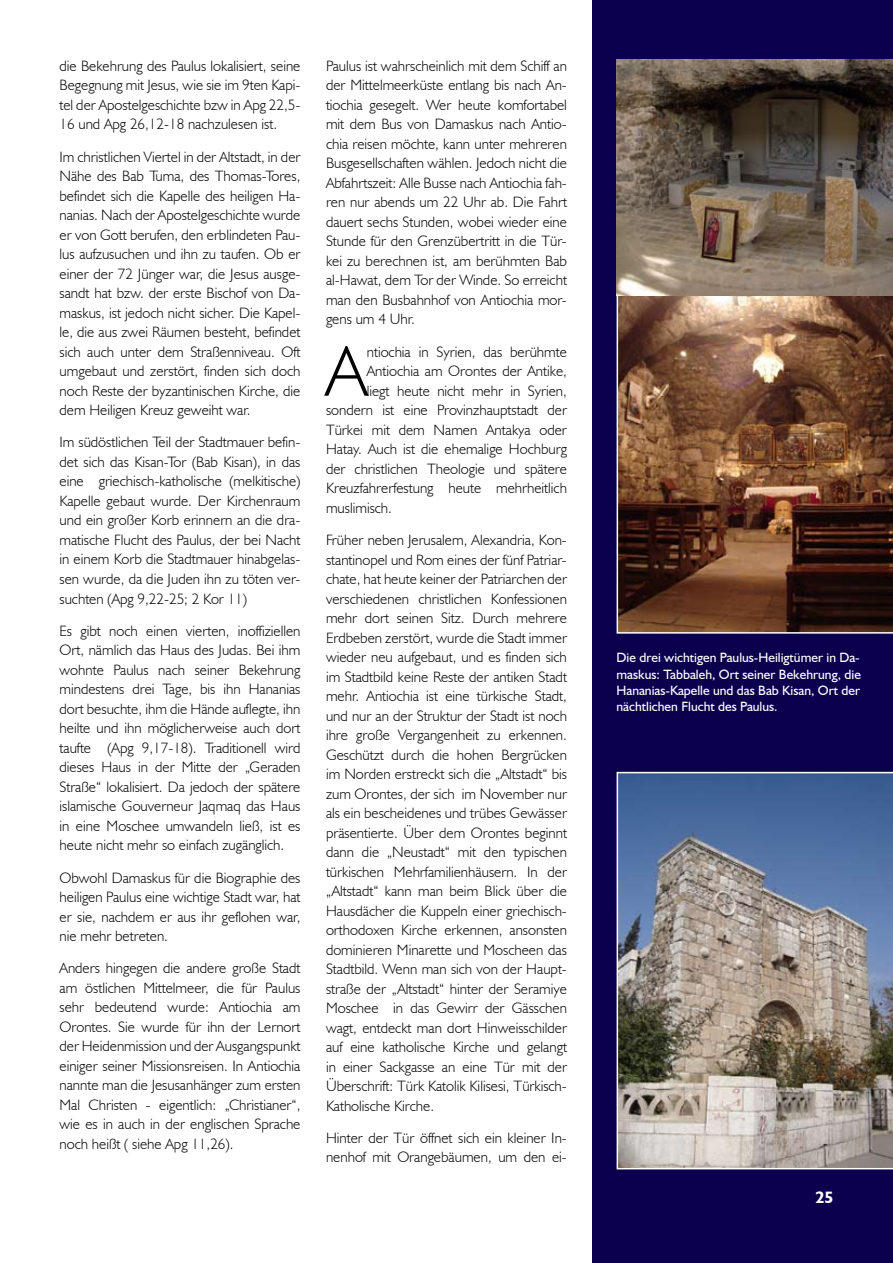
<style>
.page{position:relative;width:893px;height:1263px;background:#fff}
.page>*{position:absolute;margin:0;border:0;box-sizing:border-box;transform-origin:0 0}
.t1{font:300 72.15px "Humanist 521 BT";color:#000}
.t2{font:700 16.5px "Humanist 521 BT";color:#fff}
.t3{font:300 15px/19.5px "Humanist 521 BT";color:#000;text-align:justify}
.t4{font:13.5px/16.2px "Humanist 521 BT";color:#fff;text-align:justify}
</style>
<div class="page">
<div style="left:592px;top:0;width:301px;height:1263px;background:#0a004e"></div>
<img style="left:617px;top:772px;width:276px;height:397px">
<svg style="left:617px;top:295px;width:276px;height:339px"></svg>
<img style="left:617px;top:60px;width:276px;height:235px">
<p class="t3" style="left:60px;top:56px;width:242px">die Bekehrung des Paulus lokalisiert, seine Begegnung mit Jesus, wie sie im 9ten Kapi&shy;tel der Apostelgeschichte bzw in Apg 22,5- 16 und Apg 26,12-18 nachzulesen ist.</p>
<p class="t3" style="left:60px;top:147px;width:242px">Im christlichen Viertel in der Altstadt, in der Nähe des Bab Tuma, des Thomas-Tores, befindet sich die Kapelle des heiligen Ha&shy;nanias. Nach der Apostelgeschichte wurde er von Gott berufen, den erblindeten Pau&shy;lus aufzusuchen und ihn zu taufen. Ob er einer der 72 Jünger war, die Jesus ausge&shy;sandt hat bzw. der erste Bischof von Da&shy;maskus, ist jedoch nicht sicher. Die Kapel&shy;le, die aus zwei Räumen besteht, befindet sich auch unter dem Straßenniveau. Oft umgebaut und zerstört, finden sich doch noch Reste der byzantinischen Kirche, die dem Heiligen Kreuz geweiht war.</p>
<p class="t3" style="left:60px;top:432px;width:242px">Im südöstlichen Teil der Stadtmauer befin&shy;det sich das Kisan-Tor (Bab Kisan), in das eine griechisch-katholische (melkitische)<br>Kapelle gebaut wurde. Der Kirchenraum und ein großer Korb erinnern an die dra&shy;matische Flucht des Paulus, der bei Nacht in einem Korb die Stadtmauer hinabgelas&shy;sen wurde, da die Juden ihn zu töten ver&shy;suchten (Apg 9,22-25; 2 Kor 11)</p>
<p class="t3" style="left:60px;top:621px;width:242px">Es gibt noch einen vierten, inoffiziellen Ort, nämlich das Haus des Judas. Bei ihm wohnte Paulus nach seiner Bekehrung mindestens drei Tage, bis ihn Hananias dort besuchte, ihm die Hände auflegte, ihn heilte und ihn möglicherweise auch dort taufte (Apg 9,17-18). Traditionell wird dieses Haus in der Mitte der „Geraden Straße“ lokalisiert. Da jedoch der spätere islamische Gouverneur Jaqmaq das Haus in eine Moschee umwandeln ließ, ist es heute nicht mehr so einfach zugänglich.</p>
<p class="t3" style="left:60px;top:867px;width:242px">Obwohl Damaskus für die Biographie des heiligen Paulus eine wichtige Stadt war, hat er sie, nachdem er aus ihr geflohen war, nie mehr betreten.</p>
<p class="t3" style="left:60px;top:958px;width:242px">Anders hingegen die andere große Stadt am östlichen Mittelmeer, die für Paulus sehr bedeutend wurde: Antiochia am Orontes. Sie wurde für ihn der Lernort der Heidenmission und der Ausgangspunkt einiger seiner Missionsreisen. In Antiochia nannte man die Jesusanhänger zum ersten Mal Christen - eigentlich: „Christianer“, wie es in auch in der englischen Sprache noch heißt ( siehe Apg 11,26).</p>
<p class="t3" style="left:326px;top:56px;width:242px">Paulus ist wahrscheinlich mit dem Schiff an der Mittelmeerküste entlang bis nach An&shy;tiochia gesegelt. Wer heute komfortabel mit dem Bus von Damaskus nach Antio&shy;chia reisen möchte, kann unter mehreren Busgesellschaften wählen. Jedoch nicht die Abfahrtszeit: Alle Busse nach Antiochia fah&shy;ren nur abends um 22 Uhr ab. Die Fahrt dauert sechs Stunden, wobei wieder eine Stunde für den Grenzübertritt in die Tür&shy;kei zu berechnen ist, am berühmten Bab al-Hawat, dem Tor der Winde. So erreicht man den Busbahnhof von Antiochia mor&shy;gens um 4 Uhr.</p>
<h1 class="t1" style="left:326px;top:327px;width:42px">A</h1>
<p class="t3" style="left:367px;top:342px;width:202px">ntiochia in Syrien, das berühmte</p>
<p class="t3" style="left:367px;top:361px;width:202px">Antiochia am Orontes der Antike,</p>
<p class="t3" style="left:367px;top:381px;width:202px">liegt heute nicht mehr in Syrien,</p>
<p class="t3" style="left:326px;top:400px;width:242px">sondern ist eine Provinzhauptstadt der</p>
<p class="t3" style="left:326px;top:420px;width:242px">Türkei mit dem Namen Antakya oder</p>
<p class="t3" style="left:326px;top:439px;width:242px">Hatay. Auch ist die ehemalige Hochburg</p>
<p class="t3" style="left:326px;top:459px;width:242px">der christlichen Theologie und spätere</p>
<p class="t3" style="left:326px;top:478px;width:242px">Kreuzfahrerfestung heute mehrheitlich</p>
<p class="t3" style="left:326px;top:498px;width:68px">muslimisch.</p>
<p class="t3" style="left:326px;top:530px;width:242px">Früher neben Jerusalem, Alexandria, Kon&shy;stantinopel und Rom eines der fünf Patriar&shy;chate, hat heute keiner der Patriarchen der verschiedenen christlichen Konfessionen mehr dort seinen Sitz. Durch mehrere Erdbeben zerstört, wurde die Stadt immer wieder neu aufgebaut, und es finden sich im Stadtbild keine Reste der antiken Stadt mehr. Antiochia ist eine türkische Stadt, und nur an der Struktur der Stadt ist noch ihre große Vergangenheit zu erkennen.<br>Geschützt durch die hohen Bergrücken im Norden erstreckt sich die „Altstadt“ bis zum Orontes, der sich im November nur als ein bescheidenes und trübes Gewässer präsentierte. Über dem Orontes beginnt dann die „Neustadt“ mit den typischen türkischen Mehrfamilienhäusern. In der „Altstadt“ kann man beim Blick über die Hausdächer die Kuppeln einer griechisch&shy;orthodoxen Kirche erkennen, ansonsten dominieren Minarette und Moscheen das Stadtbild. Wenn man sich von der Haupt&shy;straße der „Altstadt“ hinter der Seramiye Moschee in das Gewirr der Gässchen wagt, entdeckt man dort Hinweisschilder auf eine katholische Kirche und gelangt in einer Sackgasse an eine Tür mit der Überschrift: Türk Katolik Kilisesi, Türkisch-Katholische Kirche.</p>
<p class="t3" style="left:326px;top:1128px;width:242px">Hinter der Tür öffnet sich ein kleiner In&shy;nenhof mit Orangebäumen, um den ei-</p>
<p class="t4" style="left:617px;top:649px;width:246px">Die drei wichtigen Paulus-Heiligtümer in Da&shy;maskus: Tabbaleh, Ort seiner Bekehrung, die Hananias-Kapelle und das Bab Kisan, Ort der nächtlichen Flucht des Paulus.</p>
<p class="t2" style="left:815px;top:1186px;width:19px">25</p>
</div>
